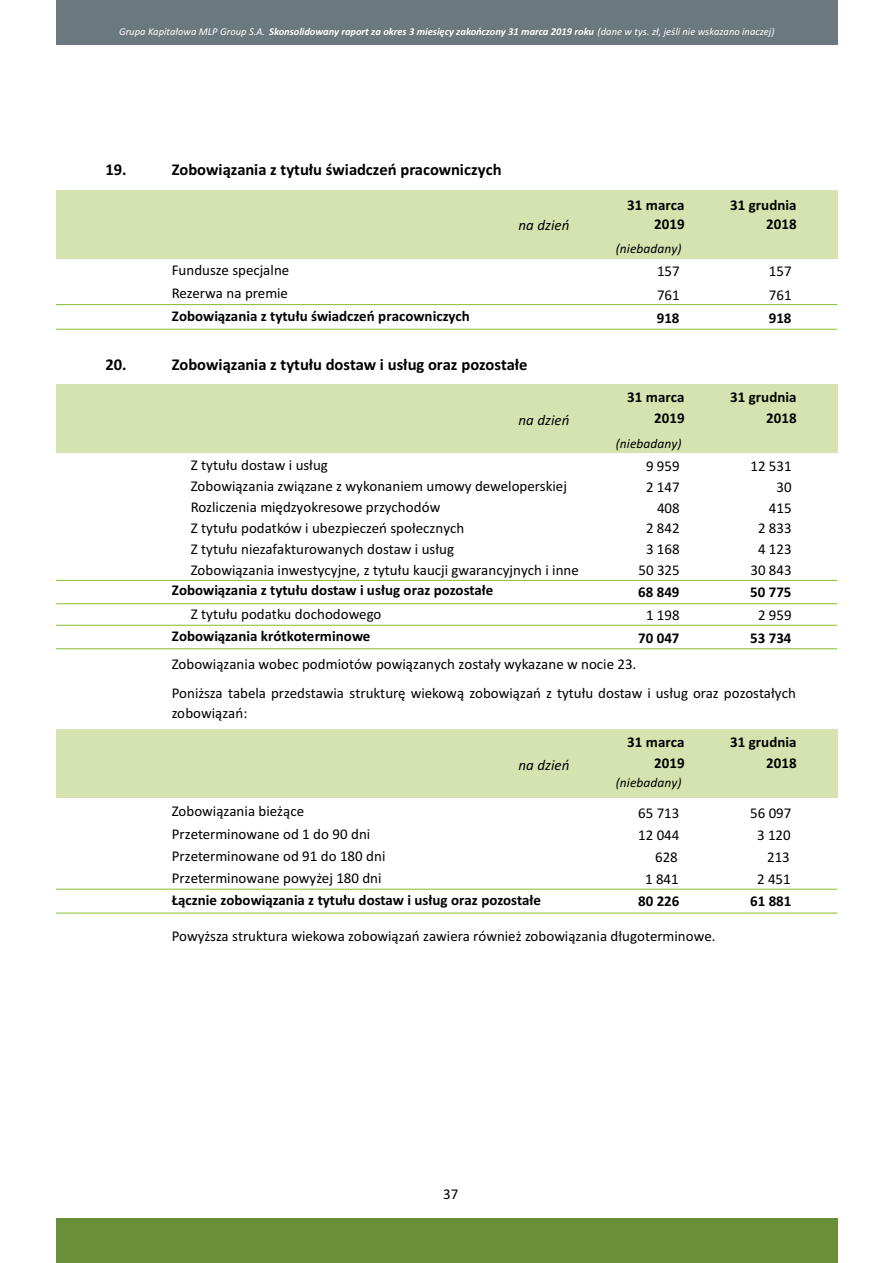
<style>
.page{position:relative;width:893px;height:1263px;background:#fff}
.page>*{position:absolute;margin:0;border:0;box-sizing:border-box;transform-origin:0 0}
.t1{font:700 16.5px "Calibri";color:#000}
.t2{font:15px/19.6px "Calibri";color:#000}
.t3{font:700 15px "Calibri";color:#000}
.t4{font:italic 15px "Calibri";color:#000}
.t5{font:italic 13.5px "Calibri";color:#000}
.t6{font:italic 10.5px "Calibri";color:#fff}
.s1{font-weight:700}
</style>
<div class="page">
<div style="left:56px;top:190px;width:781px;height:69px;background:#d4e3b0"></div>
<div style="left:56px;top:384px;width:781px;height:68px;background:#d4e3b0"></div>
<div style="left:56px;top:729px;width:781px;height:68px;background:#d4e3b0"></div>
<div style="left:56px;top:0;width:782px;height:45px;background:#6b787d"></div>
<div style="left:56px;top:1218px;width:782px;height:45px;background:#698f38"></div>
<hr style="left:56px;top:304px;width:781px;height:1px;background:#87bd2e">
<hr style="left:56px;top:329px;width:781px;height:1px;background:#87bd2e">
<hr style="left:56px;top:580px;width:781px;height:1px;background:#87bd2e">
<hr style="left:56px;top:603px;width:781px;height:1px;background:#87bd2e">
<hr style="left:56px;top:625px;width:781px;height:1px;background:#87bd2e">
<hr style="left:56px;top:648px;width:781px;height:1px;background:#87bd2e">
<hr style="left:56px;top:889px;width:781px;height:1px;background:#87bd2e">
<hr style="left:56px;top:913px;width:781px;height:1px;background:#87bd2e">
<p class="t6" style="left:119px;top:27px;width:657px">Grupa Kapitałowa MLP Group S.A. <span class="s1">Skonsolidowany raport za okres 3 miesięcy zakończony 31 marca 2019 roku</span> (dane w tys. zł, jeśli nie wskazano inaczej)</p>
<p class="t1" style="left:105px;top:163px;width:23px">19.</p>
<p class="t1" style="left:172px;top:163px;width:331px">Zobowiązania z tytułu świadczeń pracowniczych</p>
<p class="t3" style="left:627px;top:199px;width:59px">31 marca</p>
<p class="t3" style="left:730px;top:199px;width:68px">31 grudnia</p>
<p class="t4" style="left:518px;top:219px;width:52px">na dzień</p>
<p class="t3" style="left:654px;top:218px;width:32px">2019</p>
<p class="t3" style="left:766px;top:218px;width:32px">2018</p>
<p class="t5" style="left:616px;top:242px;width:67px">(niebadany)</p>
<p class="t2" style="left:172px;top:261px;width:119px">Fundusze specjalne</p>
<p class="t2" style="left:657px;top:263px;width:24px">157</p>
<p class="t2" style="left:769px;top:263px;width:24px">157</p>
<p class="t2" style="left:172px;top:284px;width:118px">Rezerwa na premie</p>
<p class="t2" style="left:657px;top:286px;width:24px">761</p>
<p class="t2" style="left:769px;top:286px;width:24px">761</p>
<p class="t3" style="left:172px;top:310px;width:300px">Zobowiązania z tytułu świadczeń pracowniczych</p>
<p class="t3" style="left:657px;top:311px;width:24px">918</p>
<p class="t3" style="left:769px;top:311px;width:24px">918</p>
<p class="t1" style="left:105px;top:358px;width:23px">20.</p>
<p class="t1" style="left:172px;top:358px;width:357px">Zobowiązania z tytułu dostaw i usług oraz pozostałe</p>
<p class="t3" style="left:627px;top:391px;width:59px">31 marca</p>
<p class="t3" style="left:730px;top:391px;width:68px">31 grudnia</p>
<p class="t4" style="left:518px;top:414px;width:52px">na dzień</p>
<p class="t3" style="left:654px;top:412px;width:32px">2019</p>
<p class="t3" style="left:766px;top:412px;width:32px">2018</p>
<p class="t5" style="left:616px;top:438px;width:67px">(niebadany)</p>
<p class="t2" style="left:191px;top:457px;width:139px">Z tytułu dostaw i usług</p>
<p class="t2" style="left:646px;top:457px;width:35px">9 959</p>
<p class="t2" style="left:750px;top:457px;width:43px">12 531</p>
<p class="t2" style="left:191px;top:477px;width:378px">Zobowiązania związane z wykonaniem umowy deweloperskiej</p>
<p class="t2" style="left:646px;top:478px;width:35px">2 147</p>
<p class="t2" style="left:776px;top:478px;width:17px">30</p>
<p class="t2" style="left:191px;top:498px;width:251px">Rozliczenia międzyokresowe przychodów</p>
<p class="t2" style="left:657px;top:499px;width:24px">408</p>
<p class="t2" style="left:769px;top:499px;width:24px">415</p>
<p class="t2" style="left:191px;top:519px;width:275px">Z tytułu podatków i ubezpieczeń społecznych</p>
<p class="t2" style="left:646px;top:520px;width:35px">2 842</p>
<p class="t2" style="left:758px;top:520px;width:35px">2 833</p>
<p class="t2" style="left:191px;top:540px;width:265px">Z tytułu niezafakturowanych dostaw i usług</p>
<p class="t2" style="left:646px;top:541px;width:35px">3 168</p>
<p class="t2" style="left:758px;top:541px;width:35px">4 123</p>
<p class="t2" style="left:191px;top:561px;width:390px">Zobowiązania inwestycyjne, z tytułu kaucji gwarancyjnych i inne</p>
<p class="t2" style="left:638px;top:562px;width:43px">50 325</p>
<p class="t2" style="left:750px;top:562px;width:43px">30 843</p>
<p class="t3" style="left:172px;top:584px;width:323px">Zobowiązania z tytułu dostaw i usług oraz pozostałe</p>
<p class="t3" style="left:638px;top:586px;width:43px">68 849</p>
<p class="t3" style="left:750px;top:586px;width:43px">50 775</p>
<p class="t2" style="left:191px;top:605px;width:192px">Z tytułu podatku dochodowego</p>
<p class="t2" style="left:646px;top:606px;width:35px">1 198</p>
<p class="t2" style="left:758px;top:606px;width:35px">2 959</p>
<p class="t3" style="left:172px;top:630px;width:200px">Zobowiązania krótkoterminowe</p>
<p class="t3" style="left:638px;top:631px;width:43px">70 047</p>
<p class="t3" style="left:750px;top:631px;width:43px">53 734</p>
<p class="t2" style="left:172px;top:655px;width:466px">Zobowiązania wobec podmiotów powiązanych zostały wykazane w nocie 23.</p>
<p class="t2" style="left:172px;top:685px;width:626px">Poniższa tabela przedstawia strukturę wiekową zobowiązań z tytułu dostaw i usług oraz pozostałych zobowiązań:</p>
<p class="t3" style="left:627px;top:736px;width:59px">31 marca</p>
<p class="t3" style="left:730px;top:736px;width:68px">31 grudnia</p>
<p class="t4" style="left:518px;top:759px;width:52px">na dzień</p>
<p class="t3" style="left:654px;top:757px;width:32px">2019</p>
<p class="t3" style="left:766px;top:757px;width:32px">2018</p>
<p class="t5" style="left:616px;top:777px;width:67px">(niebadany)</p>
<p class="t2" style="left:172px;top:803px;width:134px">Zobowiązania bieżące</p>
<p class="t2" style="left:638px;top:804px;width:43px">65 713</p>
<p class="t2" style="left:750px;top:804px;width:42px">56 097</p>
<p class="t2" style="left:172px;top:825px;width:200px">Przeterminowane od 1 do 90 dni</p>
<p class="t2" style="left:638px;top:826px;width:43px">12 044</p>
<p class="t2" style="left:757px;top:826px;width:35px">3 120</p>
<p class="t2" style="left:172px;top:847px;width:215px">Przeterminowane od 91 do 180 dni</p>
<p class="t2" style="left:655px;top:848px;width:24px">628</p>
<p class="t2" style="left:767px;top:848px;width:24px">213</p>
<p class="t2" style="left:172px;top:869px;width:211px">Przeterminowane powyżej 180 dni</p>
<p class="t2" style="left:645px;top:870px;width:35px">1 841</p>
<p class="t2" style="left:757px;top:870px;width:35px">2 451</p>
<p class="t3" style="left:172px;top:894px;width:371px">Łącznie zobowiązania z tytułu dostaw i usług oraz pozostałe</p>
<p class="t3" style="left:638px;top:895px;width:43px">80 226</p>
<p class="t3" style="left:750px;top:895px;width:42px">61 881</p>
<p class="t2" style="left:172px;top:928px;width:545px">Powyższa struktura wiekowa zobowiązań zawiera również zobowiązania długoterminowe.</p>
<p class="t2" style="left:443px;top:1185px;width:17px">37</p>
</div>
